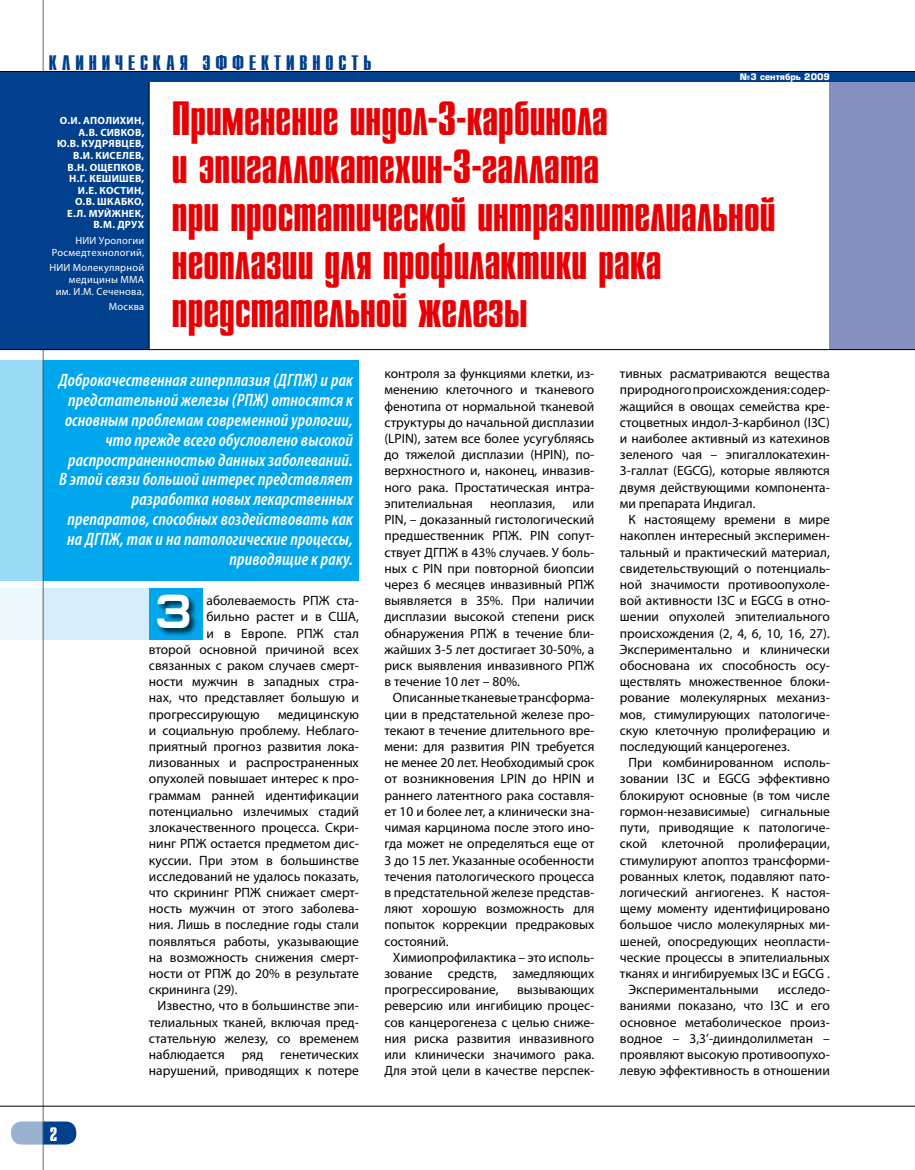
<style>
.page{position:relative;width:915px;height:1170px;background:#fff}
.page>*{position:absolute;margin:0;border:0;box-sizing:border-box;transform-origin:0 0}
.t1{font:48px/48px "Star C";color:#e60004}
.t2{font:700 48px "Europe Ext";color:#fff;scale:.84 1}
.t3{font:21px "Star C";letter-spacing:.23em;color:#00408c}
.t4{font:19.5px "Star C";color:#fff}
.t5{font:italic 600 condensed 18px/19.8px "Myriad Pro";letter-spacing:.01em;color:#fff;text-align:right}
.t6{font:13.5px/16.2px "Myriad Pro";color:#000;text-align:justify}
.t7{font:700 10.5px/11.6px "Myriad Pro";letter-spacing:.025em;color:#fff;text-align:right}
.t8{font:10.5px/11.6px "Myriad Pro";letter-spacing:.025em;color:#fff;text-align:right}
.t9{font:700 8.85px "Europe";color:#fff}
</style>
<div class="page">
<div style="left:0;top:360px;width:359px;height:220px;background:#00a6eb"></div>
<div style="left:829px;top:81px;width:85px;height:269px;background:#858fc0"></div>
<div style="left:11px;top:1121px;width:65px;height:23px;background:#00408c;border-radius:11px"></div>
<hr style="left:0;top:349px;width:914px;height:1px;background:#000">
<div style="left:0;top:588px;width:188px;height:51px;background:#d4eefb"></div>
<div style="left:149px;top:588px;width:53px;height:51px;background:#00a6eb"></div>
<div style="left:157px;top:593px;width:41px;height:44px;background:#000;opacity:.7"></div>
<svg style="left:0;top:0;width:43px;height:1169px"></svg>
<div style="left:0;top:82px;width:149px;height:268px;background:#00408c"></div>
<hr style="left:0;top:71px;width:914px;height:2px;background:#000">
<div style="left:0;top:72px;width:914px;height:10px;background:#00408c"></div>
<hr style="left:0;top:1105px;width:914px;height:1px;background:#000">
<h2 class="t3" style="left:49px;top:52px;width:324px">клиническая эффективность</h2>
<p class="t9" style="left:739px;top:72px;width:91px">№3 сентябрь 2009</p>
<p class="t7" style="left:60px;top:115px;width:86px">О.И. Аполихин,</p>
<p class="t7" style="left:78px;top:126px;width:67px">А.В. Сивков,</p>
<p class="t7" style="left:57px;top:138px;width:89px">Ю.В. Кудрявцев,</p>
<p class="t7" style="left:73px;top:149px;width:27px">В.И. Кис</p>
<p class="t7" style="left:116px;top:149px;width:30px">елев,</p>
<p class="t7" style="left:67px;top:161px;width:78px">В.Н. Ощепков,</p>
<p class="t7" style="left:69px;top:172px;width:77px">Н.Г. Кешишев,</p>
<p class="t7" style="left:78px;top:184px;width:27px">И.Е. Кос</p>
<p class="t7" style="left:67px;top:184px;width:79px">тин,<br>О.В. Ш кабко,<br>Е.Л. Муйжнек,<br>В.М. Друх</p>
<p class="t8" style="left:52px;top:234px;width:94px">НИИ Урологии<br>Росмедтехнологий,</p>
<p class="t8" style="left:49px;top:262px;width:96px">НИИ Молекулярной медицины ММА<br>им. И.М. Сеченова,</p>
<p class="t8" style="left:109px;top:301px;width:37px">Москва</p>
<h1 class="t1" style="left:172px;top:96px;width:605px">Применение индол-3-карбинола<br>и эпигаллокатехин-3-галлата<br>при простатической интраэпителиальной неоплазии для профилактики рака предстательной железы</h1>
<p class="t5" style="left:59px;top:370px;width:295px">Доброкачественная гиперплазия (ДГПЖ) и рак предстательной железы (РПЖ) относятся к основным проблемам современной урологии, что прежде всего обусловлено высокой распространенностью данных заболеваний.<br>В этой связи большой интерес представляет разработка новых лекарственных препаратов, способных воздействовать как на ДГПЖ, так и на патологические процессы, приводящие к раку.</p>
<h3 class="t4" style="left:50px;top:1123px;width:9px">2</h3>
<h1 class="t2" style="left:155px;top:585px;width:45px">З</h1>
<p class="t6" style="left:206px;top:592px;width:154px">аболеваемость РПЖ ста-</p>
<p class="t6" style="left:206px;top:608px;width:154px">бильно растет и в США,</p>
<p class="t6" style="left:206px;top:624px;width:154px">и в Европе. РПЖ стал</p>
<p class="t6" style="left:149px;top:641px;width:211px">второй основной причиной всех</p>
<p class="t6" style="left:149px;top:657px;width:211px">связанных с раком случаев смерт-</p>
<p class="t6" style="left:149px;top:673px;width:211px">ности мужчин в западных стра-</p>
<p class="t6" style="left:149px;top:689px;width:211px">нах, что представляет большую и</p>
<p class="t6" style="left:149px;top:705px;width:112px">прогрессирующую</p>
<p class="t6" style="left:149px;top:705px;width:211px;text-indent:129px">медицинскую и социальную проблему. Неблаго&shy;приятный прогноз развития лока&shy;лизованных и распространенных опухолей повышает интерес к про&shy;граммам ранней идентификации потенциально излечимых стадий злокачественного процесса. Скри&shy;нинг РПЖ остается предметом дис&shy;куссии. При этом в большинстве исследований не удалось показать, что скрининг РПЖ снижает смерт&shy;ность мужчин от этого заболева&shy;ния. Лишь в последние годы стали появляться работы, указывающие на возможность снижения смерт&shy;ности от РПЖ до 20% в результате скрининга (29).</p>
<p class="t6" style="left:149px;top:997px;width:211px;text-indent:9px">Известно, что в большинстве эпи&shy;телиальных тканей, включая пред&shy;стательную железу, со временем наблюдается</p>
<p class="t6" style="left:149px;top:1046px;width:211px;text-align:right">генетических<br>нарушений, приводящих к потере</p>
<p class="t6" style="left:242px;top:1046px;width:23px">ряд</p>
<p class="t6" style="left:384px;top:365px;width:211px">контроля за функциями клетки, из&shy;менению клеточного и тканевого фенотипа от нормальной тканевой структуры до начальной дисплазии (LPIN), затем все более усугубляясь до тяжелой дисплазии (HPIN), по&shy;верхностного и, наконец, инвазив&shy;ного рака. Простатическая интра&shy;эпителиальная</p>
<p class="t6" style="left:490px;top:495px;width:67px">неоплазия,</p>
<p class="t6" style="left:384px;top:495px;width:211px;text-indent:188px">или PIN, – доказанный гистологический предшественник РПЖ. PIN сопут&shy;ствует ДГПЖ в 43% случаев. У боль&shy;ных с PIN при повторной биопсии через 6 месяцев инвазивный РПЖ выявляется в 35%. При наличии дисплазии высокой степени риск обнаружения РПЖ в течение бли&shy;жайших 3-5 лет достигает 30-50%, а риск выявления инвазивного РПЖ в течение 10 лет – 80%.</p>
<p class="t6" style="left:384px;top:689px;width:211px;text-indent:9px">Описанные тканевые трансформа&shy;ции в предстательной железе про&shy;текают в течение длительного вре&shy;мени: для развития PIN требуется не менее 20 лет. Необходимый срок от возникновения LPIN до HPIN и раннего латентного рака составля&shy;ет 10 и более лет, а клинически зна&shy;чимая карцинома после этого ино&shy;гда может не определяться еще от 3 до 15 лет. Указанные особенности течения патологического процесса в предстательной железе представ&shy;ляют хорошую возможность для попыток коррекции предраковых состояний.</p>
<p class="t6" style="left:384px;top:948px;width:211px;text-indent:9px">Химиопрофилактика – это исполь&shy;зование средств, замедляющих прогрессирование,</p>
<p class="t6" style="left:384px;top:981px;width:211px;text-indent:133px">вызывающих реверсию или ингибицию процес&shy;сов канцерогенеза с целью сниже&shy;ния риска развития инвазивного или клинически значимого рака.<br>Для этой цели в качестве перспек-</p>
<p class="t6" style="left:619px;top:365px;width:211px">тивных расматриваются вещества природного происхождения: содер&shy;жащийся в овощах семейства кре&shy;стоцветных индол-3-карбинол (I3C) и наиболее активный из катехинов зеленого чая – эпигаллокатехин-3-галлат (EGCG), которые являются двумя действующими компонента&shy;ми препарата Индигал.</p>
<p class="t6" style="left:619px;top:511px;width:211px;text-indent:9px">К настоящему времени в мире накоплен интересный эксперимен&shy;тальный и практический материал, свидетельствующий о потенциаль&shy;ной значимости противоопухоле&shy;вой активности I3C и EGCG в отно&shy;шении опухолей эпителиального происхождения (2, 4, 6, 10, 16, 27).<br>Экспериментально и клинически обоснована их способность осу&shy;ществлять множественное блоки&shy;рование молекулярных механиз&shy;мов, стимулирующих патологиче&shy;скую клеточную пролиферацию и последующий канцерогенез.</p>
<p class="t6" style="left:628px;top:754px;width:203px">При комбинированном исполь-</p>
<p class="t6" style="left:619px;top:770px;width:211px">зовании I3C и EGCG эффективно</p>
<p class="t6" style="left:619px;top:786px;width:211px">блокируют основные (в том числе</p>
<p class="t6" style="left:619px;top:803px;width:211px">гормон-независимые) сигнальные</p>
<p class="t6" style="left:619px;top:819px;width:211px">пути, приводящие к патологиче-</p>
<p class="t6" style="left:619px;top:835px;width:211px">ской клеточной пролиферации,</p>
<p class="t6" style="left:619px;top:851px;width:211px">стимулируют апоптоз трансформи-</p>
<p class="t6" style="left:619px;top:867px;width:211px">рованных клеток, подавляют пато-</p>
<p class="t6" style="left:619px;top:884px;width:211px">логический ангиогенез. К настоя-</p>
<p class="t6" style="left:619px;top:900px;width:211px">щему моменту идентифицировано</p>
<p class="t6" style="left:619px;top:916px;width:211px">большое число молекулярных ми-</p>
<p class="t6" style="left:619px;top:932px;width:211px">шеней, опосредующих неопласти-</p>
<p class="t6" style="left:619px;top:948px;width:211px">ческие процессы в эпителиальных</p>
<p class="t6" style="left:619px;top:965px;width:211px">тканях и ингибируемых I3C и EGCG .</p>
<p class="t6" style="left:628px;top:981px;width:132px">Экспериментальными</p>
<p class="t6" style="left:619px;top:981px;width:211px;text-indent:158px">исследо&shy;ваниями показано, что I3C и его основное метаболическое произ&shy;водное – 3,3’-дииндолилметан – проявляют высокую противоопухо&shy;левую эффективность в отношении</p>
</div>
